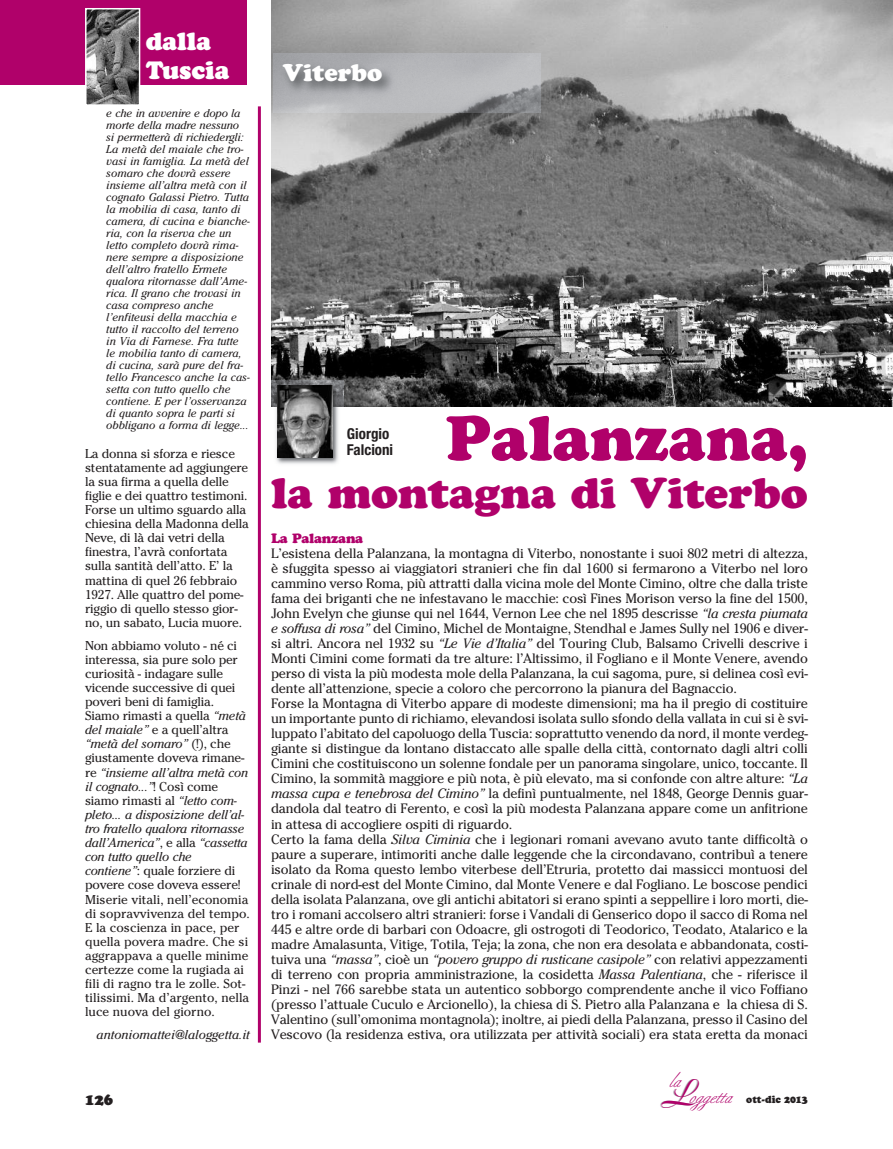
<style>
.page{position:relative;width:893px;height:1149px;background:#fff}
.page>*{position:absolute;margin:0;border:0;box-sizing:border-box;transform-origin:0 0}
.t1{font:900 63px "Cooper";color:#b0016a}
.t2{font:900 42.75px "Cooper";color:#b0016a}
.t3{font:900 24px/28.8px "Cooper BT";color:#fff}
.t4{font:900 24px "Cooper";color:#fff}
.t5{font:19.2px "Berthold Script";color:#b0016a}
.t6{font:700 condensed 15px/16.5px "Helvetica Neue";color:#231f20}
.t7{font:900 15px "Cooper BT";color:#231f20}
.t8{font:13.5px/15px "Cheltenham";letter-spacing:-.015em;color:#231f20}
.t9{font:900 13.5px "Cooper";letter-spacing:-.02em;color:#b0016a}
.t10{font:12.75px/14.1px "Cheltenham";letter-spacing:-.015em;color:#231f20}
.t11{font:italic 12.75px "Cheltenham";color:#231f20}
.t12{font:italic 11.25px/12px "Cheltenham";color:#231f20}
.t13{font:900 9.9px "Cooper BT";color:#231f20;scale:.95 1}
.s1{font-style:italic}
.s2{font-family:"Boulevard";font-size:35.85px;color:#a8a9ad}
</style>
<div class="page">
<img style="left:271px;top:0;width:622px;height:406px">
<div style="left:0;top:0;width:247px;height:85px;background:#b0016a"></div>
<img style="left:88px;top:11px;width:49px;height:92px">
<div style="left:85px;top:8px;width:55px;height:98px;border:2px solid #fff"></div>
<img style="left:274px;top:54px;width:267px;height:58px">
<img style="left:272px;top:380px;width:72px;height:84px">
<img style="left:277px;top:385px;width:55px;height:72px">
<hr style="left:258px;top:106px;width:3px;height:936px;background:#b0016a">
<h3 class="t3" style="left:146px;top:29px;width:85px">dalla<br>Tuscia</h3>
<p class="t12" style="left:106px;top:107px;width:145px">e che in avvenire e dopo la morte della madre nessuno si permetterà di richiedergli:<br>La metà del maiale che tro&shy;vasi in famiglia. La metà del somaro che dovrà essere insieme all’altra metà con il cognato Galassi Pietro. Tutta la mobilia di casa, tanto di camera, di cucina e bianche&shy;ria, con la riserva che un letto completo dovrà rima&shy;nere sempre a disposizione dell’altro fratello Ermete qualora ritornasse dall’Ame&shy;rica. Il grano che trovasi in casa compreso anche l’enfiteusi della macchia e tutto il raccolto del terreno in Via di Farnese. Fra tutte le mobilia tanto di camera, di cucina, sarà pure del fra&shy;tello Francesco anche la cas&shy;setta con tutto quello che contiene. E per l’osservanza di quanto sopra le parti si obbligano a forma di legge...</p>
<p class="t10" style="left:85px;top:446px;width:165px">La donna si sforza e riesce stentatamente ad aggiungere la sua firma a quella delle figlie e dei quattro testimoni.<br>Forse un ultimo sguardo alla chiesina della Madonna della<br>Neve, di là dai vetri della finestra, l’avrà confortata sulla santità dell’atto. E’ la mattina di quel 26 febbraio<br>1927. Alle quattro del pome&shy;riggio di quello stesso gior&shy;no, un sabato, Lucia muore.</p>
<p class="t10" style="left:85px;top:637px;width:166px">Non abbiamo voluto - né ci interessa, sia pure solo per curiosità - indagare sulle vicende successive di quei poveri beni di famiglia.<br>Siamo rimasti a quella <span class="s1">“metà del maiale”</span> e a quell’altra <span class="s1">“metà del somaro”</span> (!), che giustamente doveva rimane&shy;re <span class="s1">“insieme all’altra metà con il cognato...”</span>! Così come siamo rimasti al <span class="s1">“letto com&shy;pleto... a disposizione dell’al&shy;tro fratello qualora ritornasse dall’America”</span>, e alla <span class="s1">“cassetta con tutto quello che contiene”</span>: quale forziere di povere cose doveva essere!<br>Miserie vitali, nell’economia di sopravvivenza del tempo.<br>E la coscienza in pace, per quella povera madre. Che si aggrappava a quelle minime certezze come la rugiada ai fili di ragno tra le zolle. Sot&shy;tilissimi. Ma d’argento, nella luce nuova del giorno.</p>
<p class="t11" style="left:97px;top:1026px;width:155px">antoniomattei@laloggetta.it</p>
<p class="t7" style="left:85px;top:1093px;width:30px">126</p>
<h3 class="t4" style="left:283px;top:59px;width:101px">Viterbo</h3>
<h1 class="t1" style="left:446px;top:401px;width:364px">Palanzana,</h1>
<h2 class="t2" style="left:271px;top:468px;width:538px">la montagna di Viterbo</h2>
<p class="t6" style="left:347px;top:426px;width:48px">Giorgio<br>Falcioni</p>
<p class="t9" style="left:271px;top:530px;width:94px">La Palanzana</p>
<p class="t8" style="left:271px;top:546px;width:538px">L’esistena della Palanzana, la montagna di Viterbo, nonostante i suoi 802 metri di altezza, è sfuggita spesso ai viaggiatori stranieri che fin dal 1600 si fermarono a Viterbo nel loro cammino verso Roma, più attratti dalla vicina mole del Monte Cimino, oltre che dalla triste fama dei briganti che ne infestavano le macchie: così Fines Morison verso la fine del 1500, John Evelyn che giunse qui nel 1644, Vernon Lee che nel 1895 descrisse <span class="s1">“la cresta piumata e soffusa di rosa”</span> del Cimino, Michel de Montaigne, Stendhal e James Sully nel 1906 e diver&shy;si altri. Ancora nel 1932 su <span class="s1">“Le Vie d’Italia”</span> del Touring Club, Balsamo Crivelli descrive i Monti Cimini come formati da tre alture: l’Altissimo, il Fogliano e il Monte Venere, avendo perso di vista la più modesta mole della Palanzana, la cui sagoma, pure, si delinea così evi&shy;dente all’attenzione, specie a coloro che percorrono la pianura del Bagnaccio.<br>Forse la Montagna di Viterbo appare di modeste dimensioni; ma ha il pregio di costituire un importante punto di richiamo, elevandosi isolata sullo sfondo della vallata in cui si è svi&shy;luppato l’abitato del capoluogo della Tuscia: soprattutto venendo da nord, il monte verdeg&shy;giante si distingue da lontano distaccato alle spalle della città, contornato dagli altri colli Cimini che costituiscono un solenne fondale per un panorama singolare, unico, toccante. Il Cimino, la sommità maggiore e più nota, è più elevato, ma si confonde con altre alture: <span class="s1">“La massa cupa e tenebrosa del Cimino”</span> la definì puntualmente, nel 1848, George Dennis guar&shy;dandola dal teatro di Ferento, e così la più modesta Palanzana appare come un anfitrione in attesa di accogliere ospiti di riguardo.<br>Certo la fama della <span class="s1">Silva Ciminia</span> che i legionari romani avevano avuto tante difficoltà o paure a superare, intimoriti anche dalle leggende che la circondavano, contribuì a tenere isolato da Roma questo lembo viterbese dell’Etruria, protetto dai massicci montuosi del crinale di nord-est del Monte Cimino, dal Monte Venere e dal Fogliano. Le boscose pendici della isolata Palanzana, ove gli antichi abitatori si erano spinti a seppellire i loro morti, die&shy;tro i romani accolsero altri stranieri: forse i Vandali di Genserico dopo il sacco di Roma nel 445 e altre orde di barbari con Odoacre, gli ostrogoti di Teodorico, Teodato, Atalarico e la madre Amalasunta, Vitige, Totila, Teja; la zona, che non era desolata e abbandonata, costi&shy;tuiva una <span class="s1">“massa”</span>, cioè un <span class="s1">“povero gruppo di rusticane casipole”</span> con relativi appezzamenti di terreno con propria amministrazione, la cosidetta <span class="s1">Massa Palentiana</span>, che - riferisce il Pinzi - nel 766 sarebbe stata un autentico sobborgo comprendente anche il vico Foffiano (presso l’attuale Cuculo e Arcionello), la chiesa di S. Pietro alla Palanzana e la chiesa di S.<br>Valentino (sull’omonima montagnola); inoltre, ai piedi della Palanzana, presso il Casino del Vescovo (la residenza estiva, ora utilizzata per attività sociali) era stata eretta da monaci</p>
<h3 class="t5" style="left:668px;top:1071px;width:13px">la</h3>
<h3 class="t5" style="left:659px;top:1087px;width:73px"><span class="s2">L</span>oggetta</h3>
<p class="t13" style="left:746px;top:1095px;width:66px">ott-dic 2013</p>
</div>
